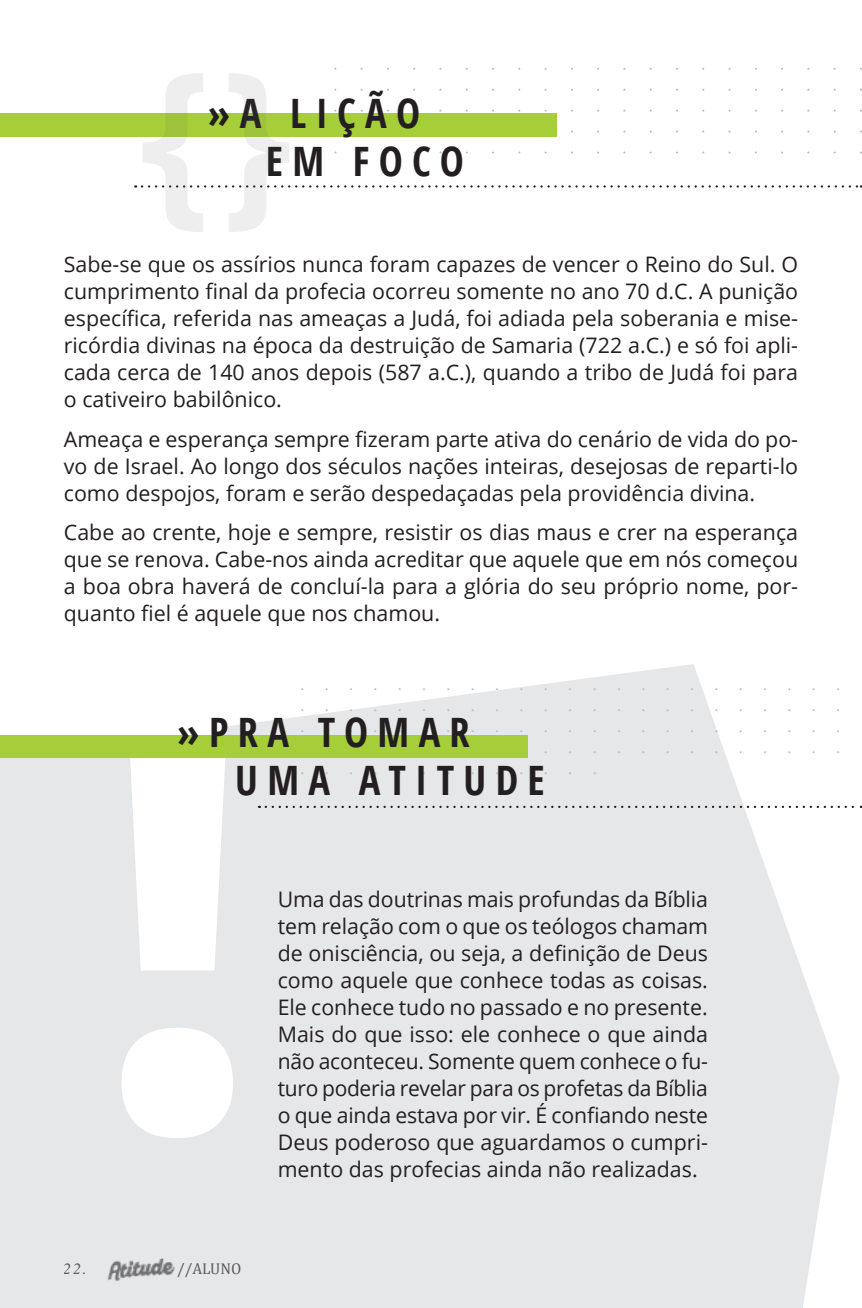
<style>
.page{position:relative;width:862px;height:1308px;background:#fff}
.page>*{position:absolute;margin:0;border:0;box-sizing:border-box;transform-origin:0 0}
.t1{font:700 condensed 182.25px "Open Sans";color:#57585a}
.t2{font:700 condensed 40.5px "Open Sans";letter-spacing:.23em;color:#231f20}
.texto{font:21.38px/27px "Open Sans";color:#231f20;text-align:justify}
.t3{font:17.55px/20.9px "Minion Pro";color:#bcbdc0;text-align:justify}
.t4{font:15.75px "Cambria";color:#231f20}
.t5{font:italic 15.75px "MEAN26";color:#231f20}
</style>
<div class="page">
<svg style="left:0;top:664px;width:839px;height:643px;background:#e8e9eb"></svg>
<img style="left:106px;top:1257px;width:72px;height:25px">
<svg style="left:121px;top:664px;width:112px;height:474px"></svg>
<div style="left:0;top:735px;width:527px;height:23px;background:#a6ce39"></div>
<svg style="left:259px;top:805px;width:595px;height:3px;background:#c3c3c5"></svg>
<div style="left:0;top:113px;width:556px;height:23px;background:#a6ce39"></div>
<svg style="left:142px;top:185px;width:715px;height:3px"></svg>
<h1 class="t1" style="left:140px;top:10px;width:152px">{ }</h1>
<p class="t2" style="left:208px;top:85px;width:214px">»A LIÇÃO</p>
<p class="t2" style="left:266px;top:133px;width:199px">EM FOCO</p>
<p class="texto" style="left:64px;top:250px;width:735px">Sabe-se que os assírios nunca foram capazes de vencer o Reino do Sul. O cumprimento final da profecia ocorreu somente no ano 70 d.C. A punição específica, referida nas ameaças a Judá, foi adiada pela soberania e mise&shy;ricórdia divinas na época da destruição de Samaria (722 a.C.) e só foi apli&shy;cada cerca de 140 anos depois (587 a.C.), quando a tribo de Judá foi para o cativeiro babilônico.</p>
<p class="texto" style="left:64px;top:425px;width:735px">Ameaça e esperança sempre fizeram parte ativa do cenário de vida do po&shy;vo de Israel. Ao longo dos séculos nações inteiras, desejosas de reparti-lo como despojos, foram e serão despedaçadas pela providência divina.</p>
<p class="texto" style="left:64px;top:518px;width:735px">Cabe ao crente, hoje e sempre, resistir os dias maus e crer na esperança que se renova. Cabe-nos ainda acreditar que aquele que em nós começou a boa obra haverá de concluí-la para a glória do seu próprio nome, por&shy;quanto fiel é aquele que nos chamou.</p>
<p class="t3" style="left:300px;top:674px;width:541px">....................... ....................... ....................... ....................... . . . . . . . . . . . . .</p>
<p class="t2" style="left:177px;top:703px;width:294px">»PRA TOMAR</p>
<p class="t2" style="left:235px;top:752px;width:311px">UMA ATITUDE</p>
<p class="t5" style="left:64px;top:1259px;width:24px">22.</p>
<p class="t4" style="left:177px;top:1259px;width:66px">//ALUNO</p>
<p class="texto" style="left:277px;top:885px;width:431px">Uma das doutrinas mais profundas da Bíblia tem relação com o que os teólogos chamam de onisciência, ou seja, a definição de Deus como aquele que conhece todas as coisas.<br>Ele conhece tudo no passado e no presente.<br>Mais do que isso: ele conhece o que ainda não aconteceu. Somente quem conhece o fu&shy;turo poderia revelar para os profetas da Bíblia o que ainda estava por vir. É confiando neste Deus poderoso que aguardamos o cumpri&shy;mento das profecias ainda não realizadas.</p>
</div>
